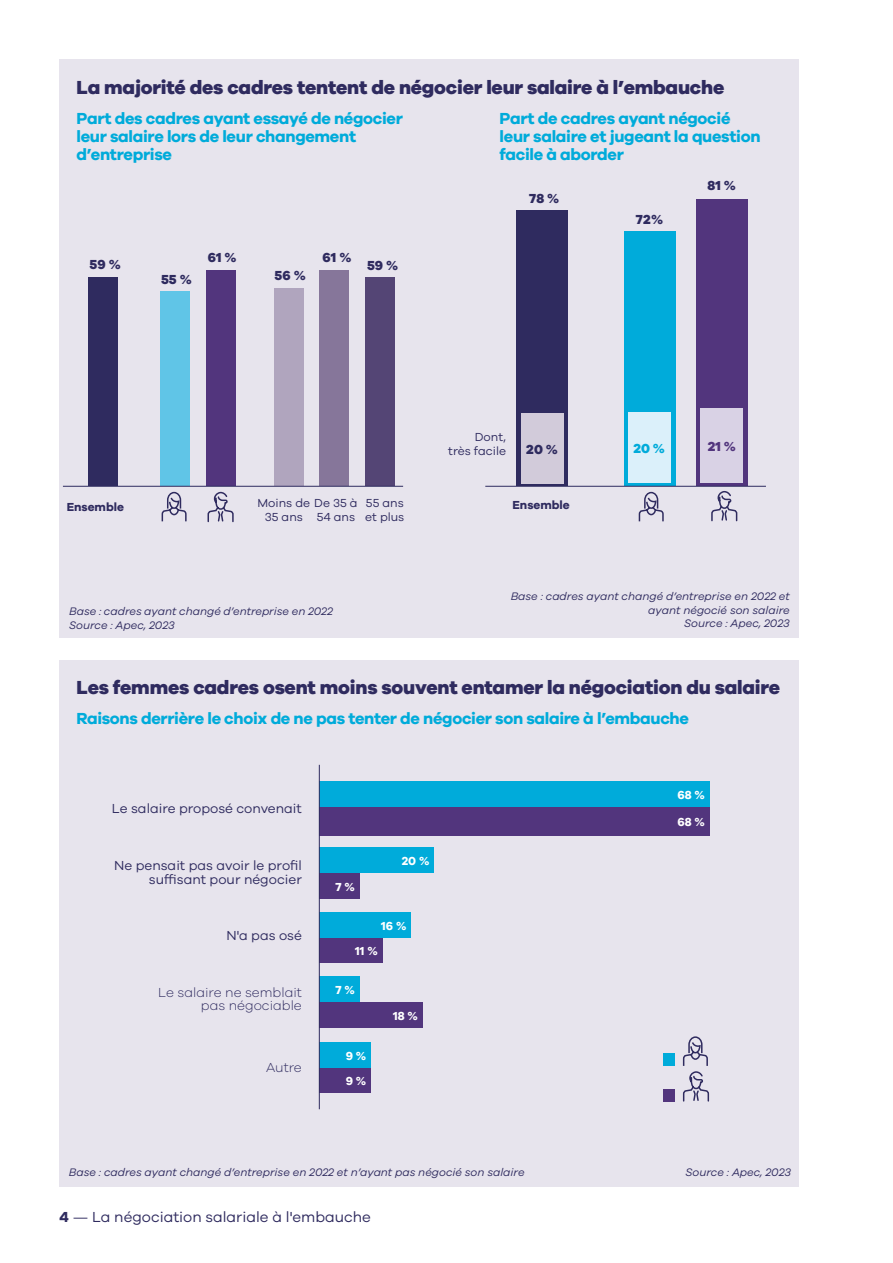
<style>
.page{position:relative;width:893px;height:1263px;background:#fff}
.page>*{position:absolute;margin:0;border:0;box-sizing:border-box;transform-origin:0 0}
.t1{font:800 19.5px "Galano Grotesque";letter-spacing:-.01em;color:#2f2b5f}
.t2{font:700 16.5px/18px "Galano Grotesque";letter-spacing:-.02em;color:#00abda}
.t3{font:15px "Galano Grotesque";color:#2f2b5f}
.t4{font:13.5px/13.5px "Galano Grotesque";color:#2f2b5f;text-align:right}
.t5{font:300 13.5px/13.5px "Galano Grotesque";color:#2f2b5f;text-align:right}
.t6{font:800 13.5px "Galano Grotesque";color:#2f2b5f}
.t7{font:800 13.5px "Galano Grotesque";color:#52357d}
.t8{font:800 13.5px "Galano Grotesque";color:#00abda}
.t9{font:12px/14.4px "Galano Grotesque";color:#2f2b5f}
.t10{font:700 12px "Galano Grotesque";color:#fff}
.t11{font:700 12px "Galano Grotesque";color:#2f2b5f}
.t12{font:italic 11.25px/13.5px "Galano Grotesque";color:#2f2b5f;text-align:right}
.s1{font-weight:700}
</style>
<div class="page">
<div style="left:60px;top:60px;width:739px;height:578px;background:#e7e4ed"></div>
<div style="left:60px;top:660px;width:739px;height:526px;background:#e7e4ed"></div>
<div style="left:664px;top:1090px;width:11px;height:12px;background:#52357d"></div>
<div style="left:664px;top:1054px;width:11px;height:12px;background:#00abda"></div>
<div style="left:696px;top:200px;width:51px;height:286px;background:#52357d"></div>
<div style="left:701px;top:408px;width:42px;height:74px;background:#d9d2e5"></div>
<div style="left:624px;top:232px;width:51px;height:254px;background:#00abda"></div>
<div style="left:628px;top:412px;width:42px;height:70px;background:#dbf0fa"></div>
<div style="left:517px;top:210px;width:51px;height:276px;background:#2f2b5f"></div>
<div style="left:521px;top:413px;width:42px;height:71px;background:#d2cbda"></div>
<div style="left:88px;top:278px;width:30px;height:208px;background:#2f2b5f"></div>
<div style="left:160px;top:292px;width:30px;height:194px;background:#60c5e7"></div>
<div style="left:206px;top:271px;width:30px;height:215px;background:#52357d"></div>
<div style="left:274px;top:288px;width:30px;height:198px;background:#b0a5be"></div>
<div style="left:319px;top:271px;width:30px;height:215px;background:#86769a"></div>
<div style="left:365px;top:278px;width:29px;height:208px;background:#544575"></div>
<hr style="left:63px;top:486px;width:340px;height:1px;background:#2f2b5f">
<hr style="left:485px;top:486px;width:281px;height:1px;background:#2f2b5f">
<div style="left:319px;top:806px;width:390px;height:30px;background:#52357d"></div>
<div style="left:319px;top:781px;width:390px;height:25px;background:#00abda"></div>
<div style="left:319px;top:873px;width:40px;height:26px;background:#52357d"></div>
<div style="left:319px;top:848px;width:115px;height:25px;background:#00abda"></div>
<div style="left:319px;top:938px;width:63px;height:25px;background:#52357d"></div>
<div style="left:319px;top:912px;width:92px;height:26px;background:#00abda"></div>
<div style="left:319px;top:1002px;width:103px;height:26px;background:#52357d"></div>
<div style="left:319px;top:976px;width:40px;height:26px;background:#00abda"></div>
<div style="left:319px;top:1067px;width:52px;height:26px;background:#52357d"></div>
<div style="left:319px;top:1042px;width:52px;height:25px;background:#00abda"></div>
<hr style="left:319px;top:765px;width:1px;height:344px;background:#2f2b5f">
<svg style="left:207px;top:491px;width:27px;height:32px"></svg>
<svg style="left:161px;top:491px;width:26px;height:31px"></svg>
<svg style="left:711px;top:491px;width:27px;height:31px"></svg>
<svg style="left:638px;top:491px;width:26px;height:31px"></svg>
<svg style="left:682px;top:1036px;width:28px;height:66px"></svg>
<h1 class="t1" style="left:77px;top:75px;width:649px">La majorité des cadres tentent de négocier leur salaire à l’embauche</h1>
<h2 class="t2" style="left:77px;top:109px;width:328px">Part des cadres ayant essayé de négocier leur salaire lors de leur changement d’entreprise</h2>
<h2 class="t2" style="left:500px;top:109px;width:262px">Part de cadres ayant négocié leur salaire et jugeant la question facile à aborder</h2>
<p class="t6" style="left:90px;top:256px;width:33px">59 %</p>
<p class="t6" style="left:161px;top:271px;width:32px">55 %</p>
<p class="t6" style="left:208px;top:249px;width:30px">61%</p>
<p class="t6" style="left:275px;top:267px;width:33px">56 %</p>
<p class="t6" style="left:322px;top:249px;width:30px">61%</p>
<p class="t6" style="left:367px;top:257px;width:33px">59 %</p>
<p class="t6" style="left:529px;top:190px;width:31px">78 %</p>
<p class="t6" style="left:636px;top:211px;width:29px">72%</p>
<p class="t6" style="left:708px;top:177px;width:30px">81 %</p>
<p class="t11" style="left:67px;top:499px;width:59px">Ensemble</p>
<p class="t9" style="left:265px;top:495px;width:94px;text-indent:-7px">Moins de De 35 à<br>35 ans</p>
<p class="t9" style="left:317px;top:510px;width:40px">54 ans</p>
<p class="t9" style="left:365px;top:495px;width:41px">55 ans et plus</p>
<p class="t12" style="left:69px;top:604px;width:265px;text-align:left">Base : cadres ayant changé d’entreprise en 2022<br>Source : Apec, 2023</p>
<p class="t9" style="left:448px;top:430px;width:59px;line-height:13.5px;text-align:right">Dont,<br>très facile</p>
<p class="t6" style="left:526px;top:441px;width:33px">20 %</p>
<p class="t11" style="left:512px;top:498px;width:59px">Ensemble</p>
<p class="t8" style="left:633px;top:439px;width:33px">20 %</p>
<p class="t7" style="left:708px;top:438px;width:30px">21 %</p>
<p class="t12" style="left:511px;top:589px;width:280px">Base : cadres ayant changé d’entreprise en 2022 et ayant négocié son salaire<br>Source : Apec, 2023</p>
<h1 class="t1" style="left:77px;top:675px;width:705px">Les femmes cadres osent moins souvent entamer la négociation du salaire</h1>
<h2 class="t2" style="left:77px;top:709px;width:614px">Raisons derrière le choix de ne pas tenter de négocier son salaire à l’embauche</h2>
<p class="t4" style="left:112px;top:801px;width:191px">Le salaire proposé convenait</p>
<p class="t4" style="left:114px;top:858px;width:189px">Ne pensait pas avoir le profil suffisant pour négocier</p>
<p class="t4" style="left:226px;top:928px;width:77px">N'a pas osé</p>
<p class="t5" style="left:158px;top:985px;width:145px">Le salaire ne semblait pas négociable</p>
<p class="t5" style="left:266px;top:1060px;width:37px">Autre</p>
<p class="t10" style="left:336px;top:879px;width:21px">7 %</p>
<p class="t10" style="left:402px;top:854px;width:29px">20 %</p>
<p class="t10" style="left:381px;top:918px;width:27px">16 %</p>
<p class="t10" style="left:355px;top:944px;width:24px">11 %</p>
<p class="t10" style="left:336px;top:983px;width:21px">7%</p>
<p class="t10" style="left:346px;top:1048px;width:22px">9%</p>
<p class="t10" style="left:346px;top:1074px;width:22px">9%</p>
<p class="t10" style="left:393px;top:1008px;width:26px">18 %</p>
<p class="t10" style="left:677px;top:787px;width:29px">68 %</p>
<p class="t10" style="left:677px;top:815px;width:29px">68 %</p>
<p class="t12" style="left:69px;top:1165px;width:457px">Base : cadres ayant changé d’entreprise en 2022 et n’ayant pas négocié son salaire</p>
<p class="t12" style="left:686px;top:1165px;width:107px">Source : Apec, 2023</p>
<h3 class="t3" style="left:60px;top:1208px;width:313px"><span class="s1">4</span> — La négociation salariale à l'embauche</h3>
</div>
